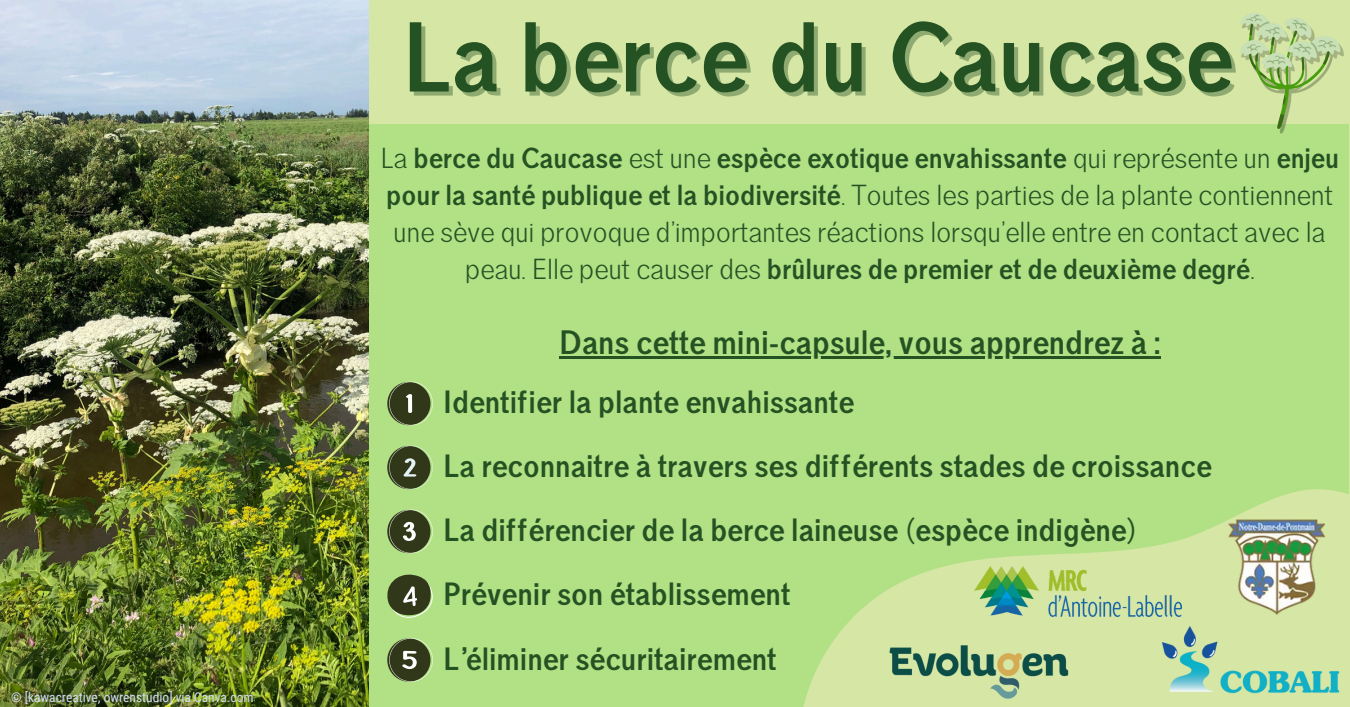
<style>
.page{position:relative;width:1350px;height:707px;background:#fff}
.page>*{position:absolute;margin:0;border:0;box-sizing:border-box;transform-origin:0 0}
.t1{font:700 92.25px "Treyton";color:#255223}
.t2{font:700 31.5px "Treyton";color:#255223}
.t3{font:700 30px "Treyton";color:#255223}
.t4{font:27px/37.2px "Treyton";color:#255223;text-align:center}
.t5{font:13.5px "Roboto Condensed";color:#d0dcef}
.s1{font-weight:700}
</style>
<div class="page">
<div style="left:0;top:0;width:1350px;height:706px;background:#d5e6a5"></div>
<div style="left:343px;top:124px;width:1006px;height:582px;background:#b2e085"></div>
<img style="left:0;top:0;width:369px;height:706px">
<svg style="left:804px;top:489px;width:545px;height:217px;fill:#d5e6a5"></svg>
<img style="left:975px;top:567px;width:207px;height:49px">
<img style="left:890px;top:645px;width:178px;height:53px">
<img style="left:1229px;top:519px;width:95px;height:95px">
<img style="left:1150px;top:614px;width:199px;height:90px">
<svg style="left:1240px;top:13px;width:101px;height:116px"></svg>
<hr style="left:559px;top:356px;width:602px;height:3px;background:#255223">
<svg style="left:387px;top:381px;width:46px;height:44px"></svg>
<svg style="left:387px;top:445px;width:46px;height:44px"></svg>
<svg style="left:387px;top:509px;width:46px;height:44px"></svg>
<svg style="left:387px;top:574px;width:46px;height:43px"></svg>
<svg style="left:387px;top:638px;width:46px;height:43px"></svg>
<p class="t5" style="left:11px;top:689px;width:244px">© [kawacreative; owrenstudio] via Canva.com</p>
<p class="t1" style="left:402px;top:2px;width:833px">La berce du Caucase</p>
<p class="t4" style="left:381px;top:140px;width:960px">La <span class="s1">berce du Caucase</span> est une <span class="s1">espèce exotique envahissante</span> qui représente un <span class="s1">enjeu pour la santé publique et la biodiversité</span>. Toutes les parties de la plante contiennent une sève qui provoque d’importantes réactions lorsqu’elle entre en contact avec la peau. Elle peut causer des <span class="s1">brûlures de premier et de deuxième degré</span>.</p>
<p class="t2" style="left:559px;top:324px;width:603px">Dans cette mini-capsule, vous apprendrez à :</p>
<p class="t3" style="left:443px;top:384px;width:412px">Identifier la plante envahissante</p>
<p class="t3" style="left:443px;top:448px;width:770px">La reconnaitre à travers ses différents stades de croissance</p>
<p class="t3" style="left:443px;top:511px;width:694px">La différencier de la berce laineuse (espèce indigène)</p>
<p class="t3" style="left:443px;top:576px;width:349px">Prévenir son établissement</p>
<p class="t3" style="left:443px;top:640px;width:335px">L’éliminer sécuritairement</p>
</div>
